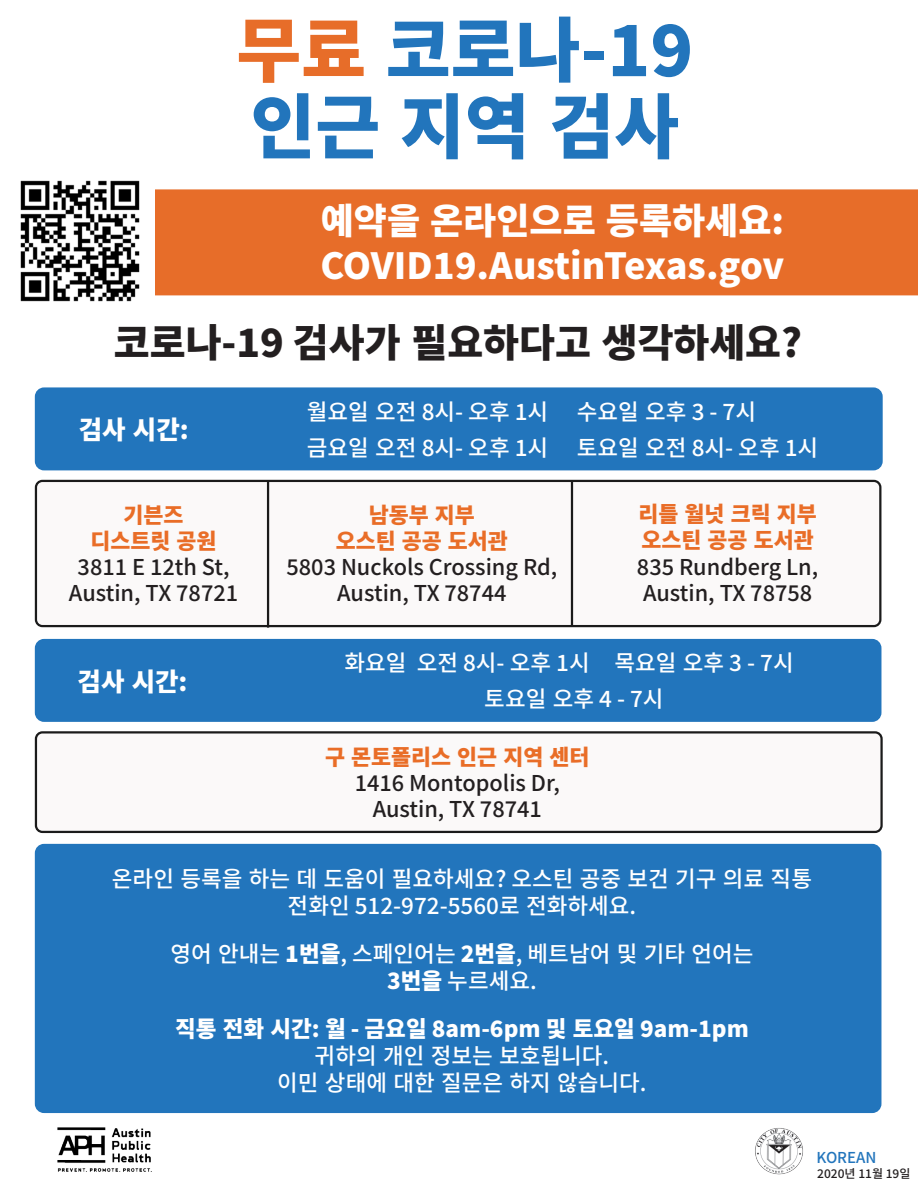
<style>
.page{position:relative;width:918px;height:1188px;background:#fff}
.page>*{position:absolute;margin:0;border:0;box-sizing:border-box;transform-origin:0 0}
.t1{font:900 70.5px "Noto Sans KR";color:#2275bc}
.t2{font:900 39px "Noto Sans KR";color:#231f20}
.t3{font:900 36px "Noto Sans KR";color:#fff}
.t4{font:900 25.5px "Noto Sans KR";color:#fff}
.t5{font:500 22.5px/27px "Noto Sans KR";color:#fff;text-align:center}
.t6{font:900 22.5px "Noto Sans KR";color:#fff}
.t7{font:500 21.75px "Noto Sans KR";color:#231f20}
.t8{font:900 21.75px "Noto Sans KR";color:#e96d27}
.t9{font:500 15px "Noto Sans KR";color:#2275bc}
.t10{font:500 12px "Noto Sans KR";color:#231f20}
.s1{color:#e76d29}
.s2{font-weight:900}
</style>
<div class="page">
<div style="left:36px;top:481px;width:844px;height:145px;background:#fbf9f9;border-radius:6px"></div>
<div style="left:35px;top:480px;width:846px;height:147px;border:2px solid #1b1b1b;border-radius:6px"></div>
<hr style="left:267px;top:481px;width:2px;height:147px;background:#1b1b1b">
<hr style="left:571px;top:481px;width:2px;height:145px;background:#1b1b1b">
<div style="left:35px;top:844px;width:846px;height:269px;background:#2275bc;border-radius:9px"></div>
<div style="left:155px;top:189px;width:763px;height:106px;background:#e76d29"></div>
<img style="left:20px;top:180px;width:120px;height:122px">
<div style="left:35px;top:387px;width:848px;height:83px;background:#2275bc;border-radius:9px"></div>
<img style="left:755px;top:1128px;width:48px;height:47px">
<img style="left:57px;top:1127px;width:94px;height:45px">
<div style="left:36px;top:732px;width:846px;height:100px;background:#fbf9f9;border-radius:6px"></div>
<div style="left:35px;top:731px;width:848px;height:102px;border:2px solid #1b1b1b;border-radius:6px"></div>
<div style="left:35px;top:639px;width:846px;height:83px;background:#2275bc;border-radius:9px"></div>
<p class="t1" style="left:236px;top:11px;width:458px"><span class="s1">무료</span> 코로나-19</p>
<p class="t1" style="left:251px;top:87px;width:430px">인근 지역 검사</p>
<p class="t3" style="left:321px;top:201px;width:465px">예약을 온라인으로 등록하세요:</p>
<p class="t3" style="left:320px;top:246px;width:465px">COVID19.AustinTexas.gov</p>
<p class="t2" style="left:114px;top:321px;width:690px">코로나-19 검사가 필요하다고 생각하세요?</p>
<p class="t4" style="left:79px;top:415px;width:111px">검사 시간:</p>
<p class="t8" style="left:124px;top:503px;width:62px">기븐즈</p>
<p class="t8" style="left:91px;top:529px;width:128px">디스트릿 공원</p>
<p class="t7" style="left:78px;top:555px;width:153px">3811 E 12th St,</p>
<p class="t7" style="left:69px;top:581px;width:171px">Austin, TX 78721</p>
<p class="t4" style="left:78px;top:667px;width:111px">검사 시간:</p>
<p class="t5" style="left:307px;top:399px;width:243px">월요일 오전 8시- 오후 1시</p>
<p class="t5" style="left:577px;top:399px;width:181px">수요일 오후 3 - 7시</p>
<p class="t5" style="left:307px;top:435px;width:243px">금요일 오전 8시- 오후 1시</p>
<p class="t5" style="left:577px;top:435px;width:243px">토요일 오전 8시- 오후 1시</p>
<p class="t8" style="left:369px;top:503px;width:108px">남동부 지부</p>
<p class="t8" style="left:336px;top:529px;width:174px">오스틴 공공 도서관</p>
<p class="t7" style="left:287px;top:555px;width:272px">5803 Nuckols Crossing Rd,</p>
<p class="t7" style="left:337px;top:581px;width:171px">Austin, TX 78744</p>
<p class="t8" style="left:638px;top:502px;width:180px">리틀 월넛 크릭 지부</p>
<p class="t8" style="left:642px;top:528px;width:174px">오스틴 공공 도서관</p>
<p class="t7" style="left:637px;top:554px;width:183px">835 Rundberg Ln,</p>
<p class="t7" style="left:643px;top:580px;width:171px">Austin, TX 78758</p>
<p class="t5" style="left:344px;top:650px;width:451px">화요일 오전 8시- 오후 1시 목요일 오후 3 - 7시</p>
<p class="t5" style="left:484px;top:686px;width:181px">토요일 오후 4 - 7시</p>
<p class="t8" style="left:325px;top:745px;width:266px">구 몬토폴리스 인근 지역 센터</p>
<p class="t7" style="left:355px;top:771px;width:207px">1416 Montopolis Dr,</p>
<p class="t7" style="left:373px;top:797px;width:171px">Austin, TX 78741</p>
<p class="t5" style="left:112px;top:866px;width:702px">온라인 등록을 하는 데 도움이 필요하세요? 오스틴 공중 보건 기구 의료 직통 전화인 512-972-5560로 전화하세요.</p>
<p class="t5" style="left:170px;top:941px;width:585px">영어 안내는 <span class="s2">1번을</span>, 스페인어는 <span class="s2">2번을</span>, 베트남어 및 기타 언어는<br><span class="s2">3번을</span> 누르세요.</p>
<p class="t6" style="left:175px;top:1016px;width:575px">직통 전화 시간: 월 - 금요일 8am-6pm 및 토요일 9am-1pm</p>
<p class="t5" style="left:315px;top:1043px;width:296px">귀하의 개인 정보는 보호됩니다.</p>
<p class="t5" style="left:277px;top:1070px;width:371px">이민 상태에 대한 질문은 하지 않습니다.</p>
<p class="t9" style="left:816px;top:1149px;width:62px">KOREAN</p>
<p class="t10" style="left:817px;top:1167px;width:95px">2020년 11월 19일</p>
</div>
